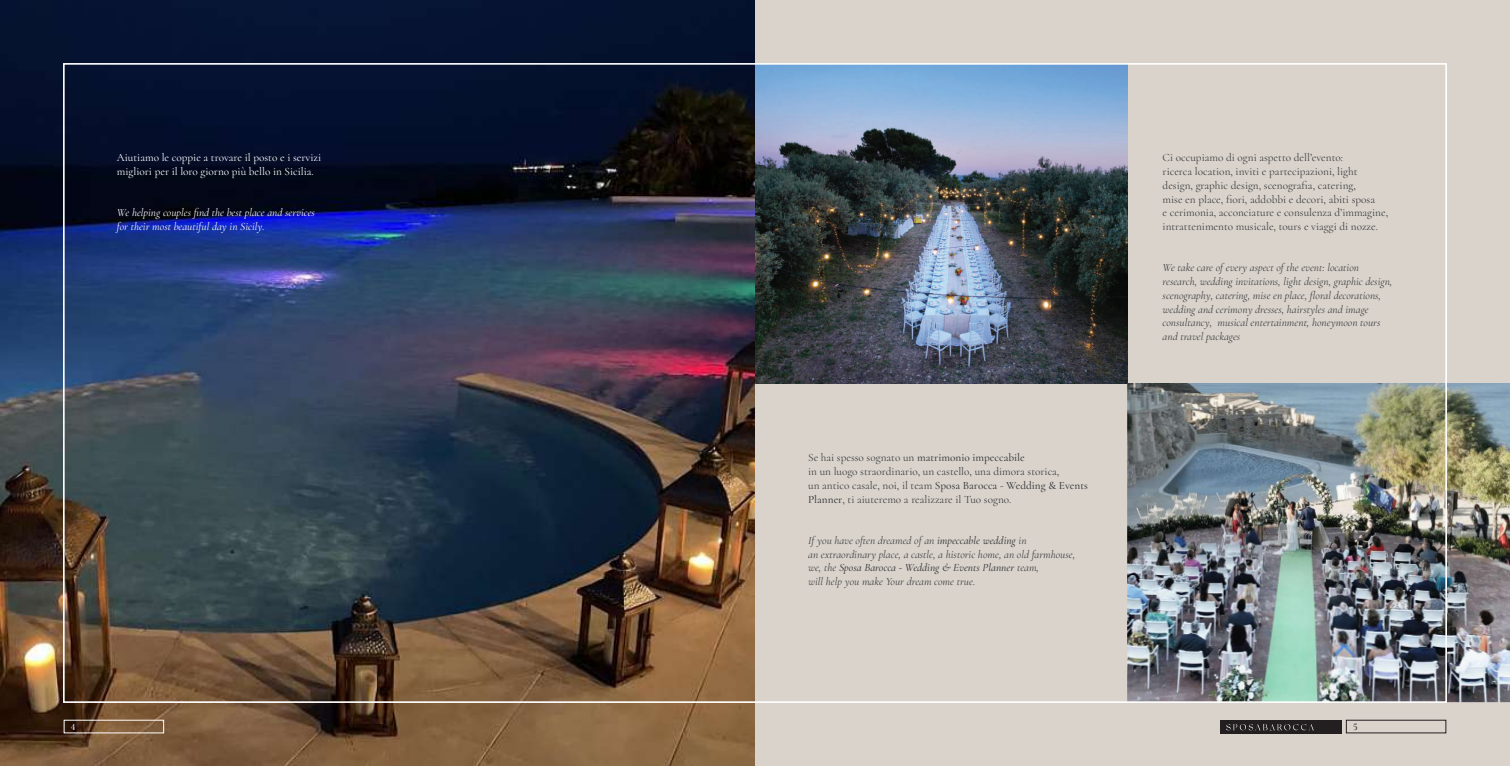
<style>
.page{position:relative;width:1510px;height:766px;background:#fff}
.page>*{position:absolute;margin:0;border:0;box-sizing:border-box;transform-origin:0 0}
.t1{font:11.25px/13.8px "Cormorant";color:#3e3e3f}
.t2{font:italic 11.25px/13.8px "Cormorant";color:#3e3e3f}
.t3{font:11.25px/13.8px "Cormorant";color:#fff}
.t4{font:italic 11.25px/13.8px "Cormorant";color:#fff}
.t5{font:500 10px "Cormorant";color:#fff}
.t6{font:500 10px "Cormorant";color:#231f20}
.s1{font-weight:500}
</style>
<div class="page">
<div style="left:755px;top:0;width:754px;height:765px;background:#d9d3cc"></div>
<img style="left:0;top:0;width:755px;height:765px">
<img style="left:755px;top:65px;width:372px;height:318px">
<img style="left:1127px;top:383px;width:382px;height:319px">
<div style="left:1220px;top:719px;width:121px;height:14px;background:#231f20"></div>
<div style="left:1346px;top:719px;width:100px;height:14px;border:1px solid #231f20"></div>
<svg style="left:1226px;top:724px;width:88px;height:6px"></svg>
<div style="left:64px;top:719px;width:100px;height:14px;border:1px solid #fff"></div>
<p class="t3" style="left:117px;top:151px;width:206px">Aiutiamo le coppie a trovare il posto e i servizi migliori per il loro giorno più bello in Sicilia.</p>
<p class="t4" style="left:117px;top:205px;width:199px">We helping couples find the best place and services for their most beautiful day in Sicily.</p>
<p class="t1" style="left:808px;top:450px;width:281px">Se hai spesso sognato un <span class="s1">matrimonio impeccabile<br></span>in un luogo straordinario, un castello, una dimora storica,<br>un antico casale, noi, il team <span class="s1">Sposa Barocca - Wedding &amp; Events Planner</span>, ti aiuteremo a realizzare il Tuo sogno.</p>
<p class="t2" style="left:808px;top:532px;width:269px">If you have often dreamed of an <span class="s1">impeccable wedding</span> in<br>an extraordinary place, a castle, a historic home, an old farmhouse, we, the <span class="s1">Sposa Barocca - Wedding &amp; Events Planner</span> team,<br>will help you make Your dream come true.</p>
<p class="t1" style="left:1162px;top:151px;width:227px">Ci occupiamo di ogni aspetto dell’evento:<br>ricerca location, inviti e partecipazioni, light design, graphic design, scenografia, catering,<br>mise en place, fiori, addobbi e decori, abiti sposa<br>e cerimonia, acconciature e consulenza d’immagine, intrattenimento musicale, tours e viaggi di nozze.</p>
<p class="t2" style="left:1162px;top:260px;width:231px">We take care of every aspect of the event: location research, wedding invitations, light design, graphic design, scenography, catering, mise en place, floral decorations, wedding and cerimony dresses, hairstyles and image consultancy, musical entertainment, honeymoon tours and travel packages</p>
<p class="t5" style="left:71px;top:720px;width:6px">4</p>
<p class="t6" style="left:1353px;top:720px;width:6px">5</p>
</div>
